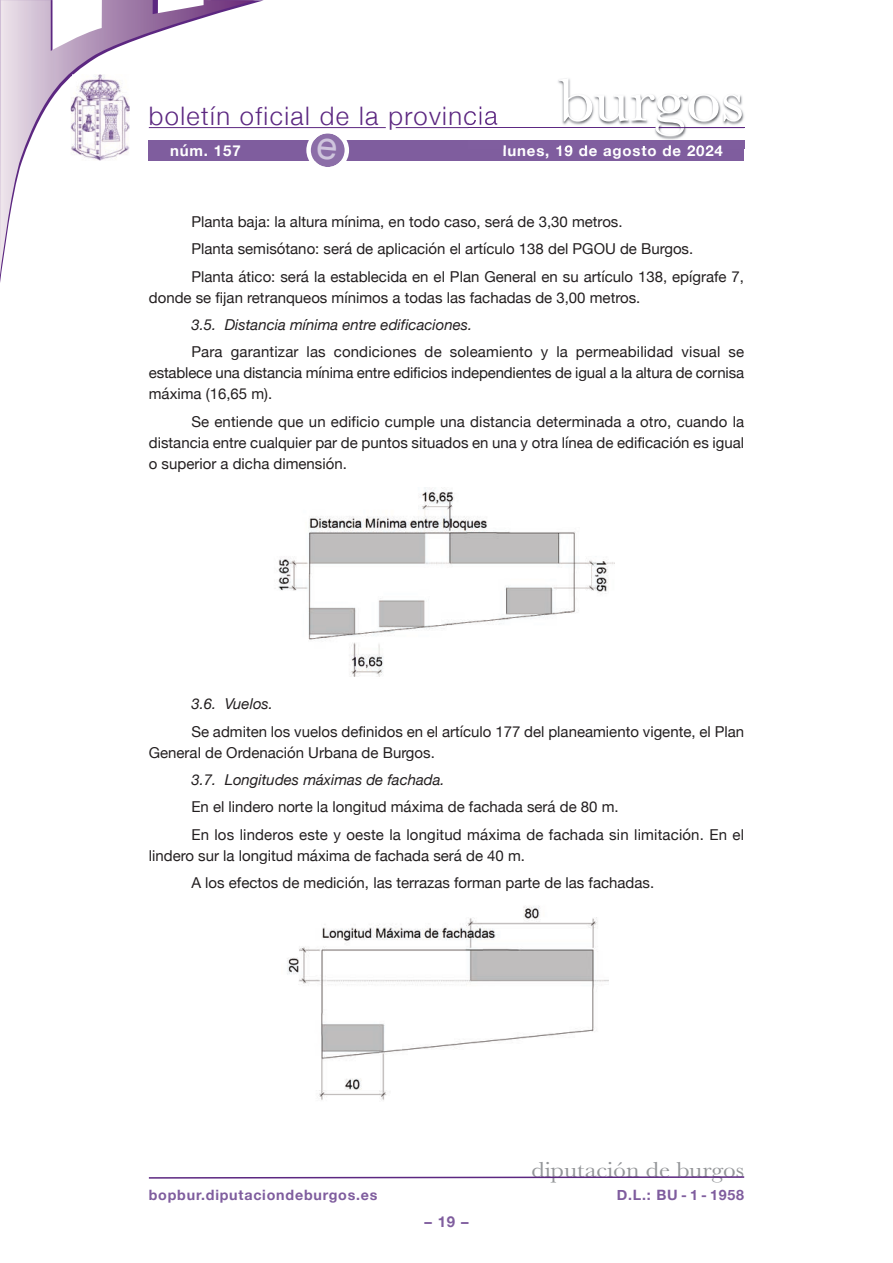
<style>
.page{position:relative;width:893px;height:1263px;background:#fff}
.page>*{position:absolute;margin:0;border:0;box-sizing:border-box;transform-origin:0 0}
.t1{font:63px "Baskerville";letter-spacing:-.01em;color:#fff;scale:1.12 1}
.t2{font:300 25.5px "Helvetica Neue";letter-spacing:.055em;color:#5c2781}
.t3{font:22.5px "Baskerville";color:#939598;scale:1.12 1}
.t4{font:15px/21px "Helvetica Neue";color:#231f20}
.t5{font:italic 15px "Helvetica Neue";color:#231f20}
.t6{font:700 15px "Helvetica Neue";letter-spacing:.055em;color:#fff}
.t7{font:700 15px "Helvetica Neue";color:#7f5d9e}
.t8{font:700 14.25px "Helvetica Neue";letter-spacing:.055em;color:#7f5d9e}
</style>
<div class="page">
<hr style="left:396px;top:127px;width:348px;height:1px;background:#5c2781">
<hr style="left:149px;top:127px;width:237px;height:1px;background:#5c2781">
<svg style="left:0;top:0;width:255px;height:275px"></svg>
<div style="left:149px;top:140px;width:595px;height:20px;background:#7f5d9e"></div>
<svg style="left:148px;top:1176px;width:597px;height:3px"></svg>
<img style="left:468px;top:78px;width:277px;height:71px">
<img style="left:468px;top:127px;width:191px;height:1px">
<img style="left:468px;top:140px;width:276px;height:9px">
<img style="left:504px;top:145px;width:66px;height:4px">
<hr style="left:659px;top:127px;width:85px;height:1px;background:#5c2781">
<img style="left:71px;top:74px;width:59px;height:87px">
<img style="left:278px;top:487px;width:337px;height:190px">
<img style="left:287px;top:906px;width:321px;height:194px">
<svg style="left:306px;top:133px;width:43px;height:34px"></svg>
<h2 class="t2" style="left:149px;top:100px;width:350px">boletín oficial de la provincia</h2>
<h1 class="t1" style="left:558px;top:60px;width:168px">burgos</h1>
<p class="t6" style="left:170px;top:141px;width:72px">núm. 157</p>
<p class="t6" style="left:503px;top:141px;width:222px">lunes, 19 de agosto de 2024</p>
<p class="t4" style="left:191px;top:208px;width:554px;line-height:27.3px">Planta baja: la altura mínima, en todo caso, será de 3,30 metros.<br>Planta semisótano: será de aplicación el artículo 138 del PGOU de Burgos.<br>Planta ático: será la establecida en el Plan General en su artículo 138, epígrafe 7,</p>
<p class="t4" style="left:149px;top:286px;width:493px">donde se fijan retranqueos mínimos a todas las fachadas de 3,00 metros.</p>
<p class="t5" style="left:191px;top:316px;width:282px">3.5. Distancia mínima entre edificaciones.</p>
<p class="t4" style="left:149px;top:341px;width:597px;text-align:justify;text-indent:43px">Para garantizar las condiciones de soleamiento y la permeabilidad visual se establece una distancia mínima entre edificios independientes de igual a la altura de cornisa máxima (16,65 m).</p>
<p class="t4" style="left:149px;top:411px;width:597px;text-align:justify;text-indent:43px">Se entiende que un edificio cumple una distancia determinada a otro, cuando la distancia entre cualquier par de puntos situados en una y otra línea de edificación es igual o superior a dicha dimensión.</p>
<p class="t5" style="left:191px;top:695px;width:83px">3.6. Vuelos.</p>
<p class="t4" style="left:149px;top:720px;width:597px;text-indent:43px">Se admiten los vuelos definidos en el artículo 177 del planeamiento vigente, el Plan<br>General de Ordenación Urbana de Burgos.</p>
<p class="t5" style="left:191px;top:771px;width:255px">3.7. Longitudes máximas de fachada.</p>
<p class="t4" style="left:191px;top:793px;width:554px;line-height:27.3px">En el lindero norte la longitud máxima de fachada será de 80 m.<br>En los linderos este y oeste la longitud máxima de fachada sin limitación. En el</p>
<p class="t4" style="left:191px;top:841px;width:464px;line-height:27.3px;text-indent:-43px">lindero sur la longitud máxima de fachada será de 40 m.<br>A los efectos de medición, las terrazas forman parte de las fachadas.</p>
<h3 class="t3" style="left:531px;top:1155px;width:191px">diputación de burgos</h3>
<p class="t8" style="left:149px;top:1186px;width:230px">bopbur.diputaciondeburgos.es</p>
<p class="t8" style="left:617px;top:1186px;width:129px">D.L.: BU - 1 - 1958</p>
<p class="t7" style="left:424px;top:1212px;width:46px">– 19 –</p>
</div>
